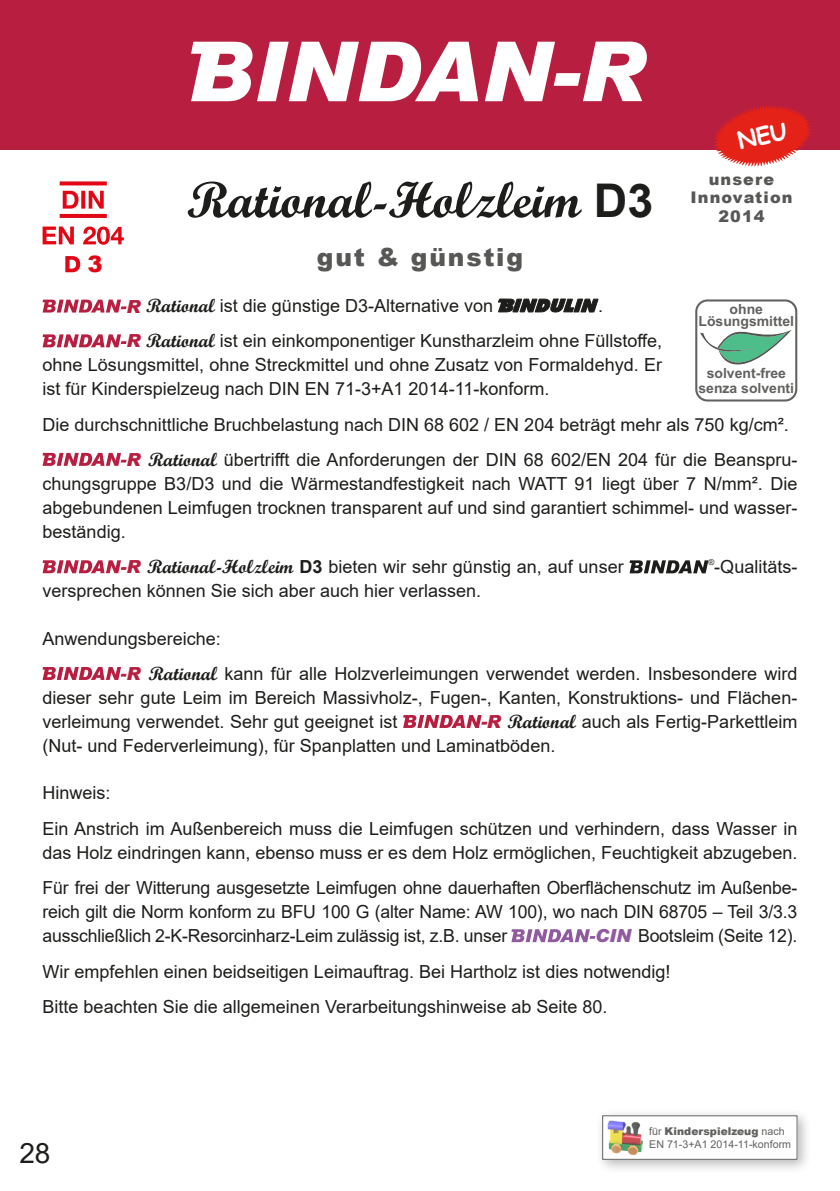
<style>
.page{position:relative;width:840px;height:1191px;background:#fff}
.page>*{position:absolute;margin:0;border:0;box-sizing:border-box;transform-origin:0 0}
.t1{font:italic 900 83.2px "Arial";color:#fff}
.t2{font:51px "Script MT Bold";color:#1d1d1b}
.t3{font:28px "Arial";color:#1d1d1b}
.t4{font:900 25px "Arial";letter-spacing:.07em;color:#575756}
.t5{font:900 22.6px "Arial";color:#e30614}
.t6{font:18px/35.4px "Arial";color:#1d1d1b}
.t7{font:900 16px/18.6px "Arial";letter-spacing:.07em;color:#575756;text-align:center}
.t8{font:700 14px/12px "Arial";color:#1d1d1b;text-align:center}
.t9{font:10.6px/12.8px "Arial";color:#1d1d1b}
.t10{font:8px "Arial";color:#1d1d1b}
.s1{font-family:"Arial";font-weight:700;font-size:46.4px}
.s2{font-weight:900;font-style:italic;color:#b71e3f}
.s3{font-family:"Script MT Bold";font-size:19px}
.s4{font-weight:700}
.s5{font-weight:900;font-style:italic;color:#915aa0}
.s6{font-weight:900}
</style>
<div class="page">
<svg style="left:43px;top:300px;width:83px;height:12px"></svg>
<svg style="left:498px;top:299px;width:99px;height:13px"></svg>
<svg style="left:43px;top:334px;width:83px;height:13px"></svg>
<div style="left:0;top:0;width:839px;height:150px;background:#b71e3f"></div>
<svg style="left:191px;top:42px;width:287px;height:59px"></svg>
<svg style="left:485px;top:42px;width:95px;height:59px"></svg>
<div style="left:595px;top:1108px;width:216px;height:66px;background:#1d1d1b;opacity:.45"></div>
<div style="left:602px;top:1115px;width:195px;height:44px;background:#fff"></div>
<img style="left:607px;top:1120px;width:35px;height:34px">
<svg style="left:694px;top:299px;width:102px;height:102px"></svg>
<div style="left:697px;top:301px;width:97px;height:98px;background:#fff;border-radius:10px"></div>
<svg style="left:700px;top:330px;width:92px;height:35px"></svg>
<hr style="left:60px;top:214px;width:47px;height:4px;background:#e30614">
<svg style="left:60px;top:181px;width:47px;height:4px"></svg>
<svg style="left:43px;top:226px;width:81px;height:19px"></svg>
<svg style="left:63px;top:191px;width:41px;height:18px"></svg>
<svg style="left:65px;top:256px;width:15px;height:16px"></svg>
<svg style="left:43px;top:453px;width:83px;height:13px"></svg>
<svg style="left:43px;top:560px;width:83px;height:13px"></svg>
<svg style="left:629px;top:560px;width:79px;height:13px"></svg>
<svg style="left:43px;top:667px;width:83px;height:13px"></svg>
<svg style="left:403px;top:715px;width:84px;height:13px"></svg>
<svg style="left:511px;top:929px;width:84px;height:13px"></svg>
<svg style="left:714px;top:105px;width:96px;height:62px"></svg>
<h1 class="t1" style="left:579px;top:20px;width:67px">R</h1>
<p class="t5" style="left:87px;top:248px;width:17px">3</p>
<h2 class="t2" style="left:187px;top:169px;width:467px">Rational-Holzleim <span class="s1">D3</span></h2>
<h3 class="t4" style="left:317px;top:239px;width:208px">gut &amp; günstig</h3>
<p class="t6" style="left:126px;top:288px;width:368px"><span class="s2">R</span> <span class="s3">Rational</span> ist die günstige D3-Alternative von</p>
<p class="t6" style="left:126px;top:288px;width:537px;text-indent:471px">.<br><span class="s2">R</span> <span class="s3">Rational</span> ist ein einkomponentiger Kunstharzleim ohne Füllstoffe,</p>
<p class="t6" style="left:43px;top:353px;width:620px;line-height:24px">ohne Lösungsmittel, ohne Streckmittel und ohne Zusatz von Formaldehyd. Er ist für Kinderspielzeug nach DIN EN 71-3+A1 2014-11-konform.</p>
<p class="t7" style="left:690px;top:169px;width:103px">unsere<br>Innovation<br>2014</p>
<p class="t8" style="left:698px;top:304px;width:97px">ohne<br>Lösungsmittel</p>
<p class="t8" style="left:706px;top:367px;width:81px">solvent-free</p>
<p class="t8" style="left:698px;top:382px;width:97px">senza solventi</p>
<p class="t6" style="left:126px;top:406px;width:672px;text-indent:-84px">Die durchschnittliche Bruchbelastung nach DIN 68 602 / EN 204 beträgt mehr als 750 kg/cm².<br><span class="s2">R</span> <span class="s3">Rational</span> übertrifft die Anforderungen der DIN 68 602/EN 204 für die Beanspru-</p>
<p class="t6" style="left:43px;top:471px;width:755px;line-height:24px;text-align:justify">chungsgruppe B3/D3 und die Wärmestandfestigkeit nach WATT 91 liegt über 7 N/mm². Die abgebundenen Leimfugen trocknen transparent auf und sind garantiert schimmel- und wasser&shy;beständig.</p>
<p class="t6" style="left:126px;top:549px;width:498px"><span class="s2">R</span> <span class="s3">Rational-Holzleim</span> <span class="s4">D3</span> bieten wir sehr günstig an, auf unser</p>
<p class="t10" style="left:708px;top:557px;width:7px">®</p>
<p class="t6" style="left:714px;top:549px;width:85px">-Qualitäts-</p>
<p class="t6" style="left:43px;top:573px;width:440px">versprechen können Sie sich aber auch hier verlassen.</p>
<p class="t6" style="left:126px;top:620px;width:672px;text-indent:-84px">Anwendungsbereiche:<br><span class="s2">R</span> <span class="s3">Rational</span> kann für alle Holzverleimungen verwendet werden. Insbesondere wird</p>
<p class="t6" style="left:43px;top:685px;width:756px;line-height:24px">dieser sehr gute Leim im Bereich Massivholz-, Fugen-, Kanten, Konstruktions- und Flächen&shy;verleimung verwendet. Sehr gut geeignet ist</p>
<p class="t6" style="left:43px;top:709px;width:756px;line-height:24px;text-indent:444px"><span class="s2">R</span> <span class="s3">Rational</span> auch als Fertig-Parkettleim (Nut- und Federverleimung), für Spanplatten und Laminatböden.</p>
<p class="t6" style="left:43px;top:775px;width:755px">Hinweis:<br>Ein Anstrich im Außenbereich muss die Leimfugen schützen und verhindern, dass Wasser in</p>
<p class="t6" style="left:43px;top:834px;width:756px">das Holz eindringen kann, ebenso muss er es dem Holz ermöglichen, Feuchtigkeit abzugeben.<br>Für frei der Witterung ausgesetzte Leimfugen ohne dauerhaften Oberflächenschutz im Außenbe-</p>
<p class="t6" style="left:43px;top:899px;width:756px;line-height:24px">reich gilt die Norm konform zu BFU 100 G (alter Name: AW 100), wo nach DIN 68705 – Teil 3/3.3 ausschließlich 2-K-Resorcinharz-Leim zulässig ist, z.B. unser</p>
<p class="t6" style="left:43px;top:918px;width:755px;text-indent:552px"><span class="s5">CIN</span> Bootsleim (Seite 12).<br>Wir empfehlen einen beidseitigen Leimauftrag. Bei Hartholz ist dies notwendig!<br>Bitte beachten Sie die allgemeinen Verarbeitungshinweise ab Seite 80.</p>
<h3 class="t3" style="left:19px;top:1133px;width:33px">28</h3>
<p class="t9" style="left:648px;top:1124px;width:143px">für <span class="s6">Kinderspielzeug</span> nach<br>EN 71-3+A1 2014-11-konform</p>
</div>
